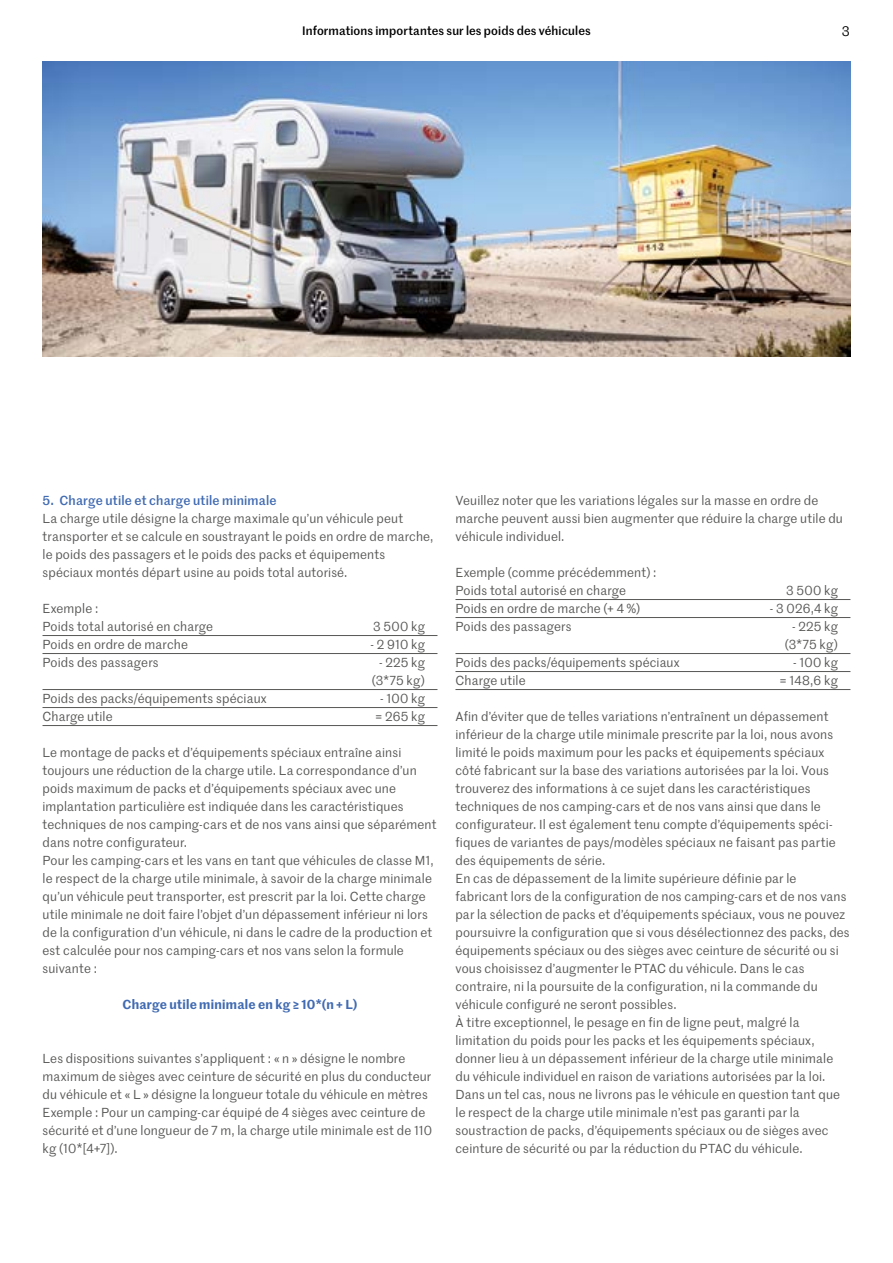
<style>
.page{position:relative;width:893px;height:1263px;background:#fff}
.page>*{position:absolute;margin:0;border:0;box-sizing:border-box;transform-origin:0 0}
.t1{font:13.5px "Marr Sans";color:#000}
.t2{font:12.75px/18px "Marr Sans";letter-spacing:.01em;color:#575756}
.t3{font:500 12.75px "Marr Sans";letter-spacing:.015em;color:#416bb2}
.t4{font:600 12.75px "Marr Sans";letter-spacing:.02em;color:#416bb2}
.t5{font:500 12px "Marr Sans";letter-spacing:.01em;color:#000}
</style>
<div class="page">
<img style="left:43px;top:61px;width:807px;height:296px">
<hr style="left:43px;top:635px;width:394px;height:1px;background:#575756">
<hr style="left:43px;top:653px;width:394px;height:1px;background:#575756">
<hr style="left:43px;top:689px;width:394px;height:1px;background:#575756">
<hr style="left:43px;top:707px;width:394px;height:1px;background:#575756">
<hr style="left:43px;top:725px;width:394px;height:1px;background:#575756">
<hr style="left:455px;top:599px;width:395px;height:1px;background:#575756">
<hr style="left:455px;top:617px;width:395px;height:1px;background:#575756">
<hr style="left:455px;top:653px;width:395px;height:1px;background:#575756">
<hr style="left:455px;top:671px;width:395px;height:1px;background:#575756">
<hr style="left:455px;top:689px;width:395px;height:1px;background:#575756">
<p class="t5" style="left:302px;top:22px;width:290px">Informations importantes sur les poids des véhicules</p>
<p class="t1" style="left:842px;top:22px;width:9px">3</p>
<p class="t3" style="left:43px;top:491px;width:236px">5. Charge utile et charge utile minimale</p>
<p class="t2" style="left:43px;top:509px;width:392px">La charge utile désigne la charge maximale qu’un véhicule peut transporter et se calcule en soustrayant le poids en ordre de marche, le poids des passagers et le poids des packs et équipements spéciaux montés départ usine au poids total autorisé.</p>
<p class="t2" style="left:43px;top:599px;width:172px">Exemple :<br>Poids total autorisé en charge</p>
<p class="t2" style="left:373px;top:617px;width:53px">3 500 kg</p>
<p class="t2" style="left:43px;top:635px;width:147px">Poids en ordre de marche</p>
<p class="t2" style="left:371px;top:635px;width:56px">- 2 910 kg</p>
<p class="t2" style="left:43px;top:653px;width:118px">Poids des passagers</p>
<p class="t2" style="left:372px;top:653px;width:55px;text-align:center">- 225 kg (3*75 kg)</p>
<p class="t2" style="left:43px;top:689px;width:226px">Poids des packs/équipements spéciaux</p>
<p class="t2" style="left:380px;top:689px;width:46px">- 100 kg</p>
<p class="t2" style="left:43px;top:707px;width:72px">Charge utile</p>
<p class="t2" style="left:376px;top:707px;width:51px">= 265 kg</p>
<p class="t2" style="left:43px;top:743px;width:396px">Le montage de packs et d’équipements spéciaux entraîne ainsi toujours une réduction de la charge utile. La correspondance d’un poids maximum de packs et d’équipements spéciaux avec une implantation particulière est indiquée dans les caractéristiques techniques de nos camping-cars et de nos vans ainsi que séparément dans notre configurateur.<br>Pour les camping-cars et les vans en tant que véhicules de classe M1, le respect de la charge utile minimale, à savoir de la charge minimale qu’un véhicule peut transporter, est prescrit par la loi. Cette charge utile minimale ne doit faire l’objet d’un dépassement inférieur ni lors de la configuration d’un véhicule, ni dans le cadre de la production et est calculée pour nos camping-cars et nos vans selon la formule suivante :</p>
<p class="t4" style="left:122px;top:995px;width:237px">Charge utile minimale en kg ≥ 10*(n + L)</p>
<p class="t2" style="left:43px;top:1049px;width:391px">Les dispositions suivantes s’appliquent : « n » désigne le nombre maximum de sièges avec ceinture de sécurité en plus du conducteur du véhicule et « L » désigne la longueur totale du véhicule en mètres Exemple : Pour un camping-car équipé de 4 sièges avec ceinture de sécurité et d’une longueur de 7 m, la charge utile minimale est de 110 kg (10*[4+7]).</p>
<p class="t2" style="left:455px;top:491px;width:389px">Veuillez noter que les variations légales sur la masse en ordre de marche peuvent aussi bien augmenter que réduire la charge utile du véhicule individuel.</p>
<p class="t2" style="left:455px;top:563px;width:203px">Exemple (comme précédemment) :<br>Poids total autorisé en charge</p>
<p class="t2" style="left:786px;top:581px;width:53px">3 500 kg</p>
<p class="t2" style="left:455px;top:599px;width:186px">Poids en ordre de marche (+ 4 %)</p>
<p class="t2" style="left:770px;top:599px;width:70px">- 3 026,4 kg</p>
<p class="t2" style="left:455px;top:617px;width:118px">Poids des passagers</p>
<p class="t2" style="left:785px;top:617px;width:55px;text-align:center">- 225 kg (3*75 kg)</p>
<p class="t2" style="left:455px;top:653px;width:226px">Poids des packs/équipements spéciaux</p>
<p class="t2" style="left:793px;top:653px;width:46px">- 100 kg</p>
<p class="t2" style="left:455px;top:671px;width:72px">Charge utile</p>
<p class="t2" style="left:780px;top:671px;width:60px">= 148,6 kg</p>
<p class="t2" style="left:455px;top:707px;width:396px">Afin d’éviter que de telles variations n’entraînent un dépassement inférieur de la charge utile minimale prescrite par la loi, nous avons limité le poids maximum pour les packs et équipements spéciaux côté fabricant sur la base des variations autorisées par la loi. Vous trouverez des informations à ce sujet dans les caractéristiques techniques de nos camping-cars et de nos vans ainsi que dans le configurateur. Il est également tenu compte d’équipements spéci&shy;fiques de variantes de pays/modèles spéciaux ne faisant pas partie des équipements de série.<br>En cas de dépassement de la limite supérieure définie par le fabricant lors de la configuration de nos camping-cars et de nos vans par la sélection de packs et d’équipements spéciaux, vous ne pouvez poursuivre la configuration que si vous désélectionnez des packs, des équipements spéciaux ou des sièges avec ceinture de sécurité ou si vous choisissez d’augmenter le PTAC du véhicule. Dans le cas contraire, ni la poursuite de la configuration, ni la commande du véhicule configuré ne seront possibles.<br>À titre exceptionnel, le pesage en fin de ligne peut, malgré la limitation du poids pour les packs et les équipements spéciaux, donner lieu à un dépassement inférieur de la charge utile minimale du véhicule individuel en raison de variations autorisées par la loi.<br>Dans un tel cas, nous ne livrons pas le véhicule en question tant que le respect de la charge utile minimale n’est pas garanti par la soustraction de packs, d’équipements spéciaux ou de sièges avec ceinture de sécurité ou par la réduction du PTAC du véhicule.</p>
</div>
